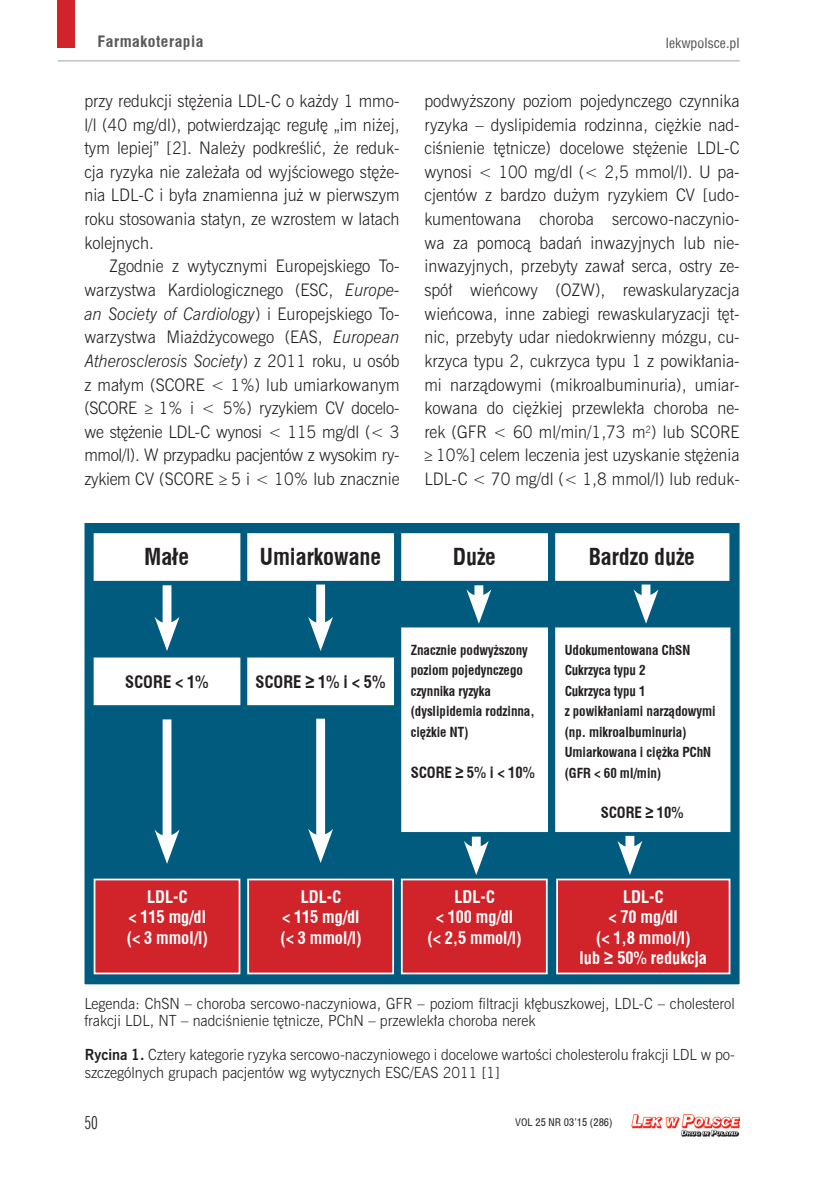
<style>
.page{position:relative;width:839px;height:1186px;background:#fff}
.page>*{position:absolute;margin:0;border:0;box-sizing:border-box;transform-origin:0 0}
.t1{font:700 23.45px "Switzerland Condpl";letter-spacing:-.01em;color:#231f20;scale:.95 1}
.t2{font:700 17.32px/20.5px "Switzerland Condpl";letter-spacing:-.01em;color:#fff;text-align:center;scale:.95 1}
.t3{font:700 17.32px "Switzerland Condpl";letter-spacing:-.01em;color:#231f20;scale:.95 1}
.t4{font:15.75px/23.6px "News Goth Lt PL";color:#231f20;text-align:justify;scale:.95 1}
.t5{font:700 15.75px "Switzerland Condpl";letter-spacing:.025em;color:#57585a}
.t6{font:15.75px "News Goth X Cn PL";color:#231f20}
.t7{font:700 15.58px "Switzerland Condpl";letter-spacing:-.01em;color:#231f20;scale:.95 1}
.t8{font:14px/17.5px "News Goth Lt PL";color:#231f20;scale:.95 1}
.t9{font:14px "Switzerland Condpl";color:#57585a}
.t10{font:700 13.83px/20.5px "Switzerland Condpl";letter-spacing:-.01em;color:#231f20;scale:.95 1}
.t11{font:10.5px "Switzerland Condpl";color:#231f20}
.s1{font-style:italic}
.s2{font-family:"Arial"}
.s3{font-family:"News Goth PL";font-weight:700}
</style>
<div class="page">
<img style="left:631px;top:1114px;width:108px;height:22px">
<div style="left:58px;top:0;width:17px;height:48px;background:#d1232a"></div>
<hr style="left:58px;top:60px;width:681px;height:2px;background:#c7c8ca">
<div style="left:84px;top:522px;width:656px;height:463px;background:#005b7f"></div>
<div style="left:83px;top:521px;width:658px;height:465px;border:2px solid #fff"></div>
<div style="left:94px;top:534px;width:145px;height:46px;background:#fff"></div>
<div style="left:94px;top:533px;width:146px;height:48px;border:2px solid #fff"></div>
<div style="left:248px;top:534px;width:145px;height:46px;background:#fff"></div>
<div style="left:247px;top:533px;width:147px;height:48px;border:2px solid #fff"></div>
<div style="left:402px;top:534px;width:145px;height:46px;background:#fff"></div>
<div style="left:401px;top:533px;width:147px;height:48px;border:2px solid #fff"></div>
<div style="left:556px;top:534px;width:172px;height:46px;background:#fff"></div>
<div style="left:555px;top:533px;width:174px;height:48px;border:2px solid #fff"></div>
<div style="left:94px;top:658px;width:145px;height:46px;background:#fff"></div>
<div style="left:94px;top:657px;width:146px;height:48px;border:2px solid #fff"></div>
<div style="left:248px;top:658px;width:145px;height:46px;background:#fff"></div>
<div style="left:247px;top:657px;width:147px;height:48px;border:2px solid #fff"></div>
<div style="left:402px;top:628px;width:145px;height:203px;background:#fff"></div>
<div style="left:401px;top:627px;width:147px;height:205px;border:2px solid #fff"></div>
<div style="left:556px;top:628px;width:173px;height:203px;background:#fff"></div>
<div style="left:555px;top:627px;width:175px;height:205px;border:2px solid #fff"></div>
<div style="left:94px;top:879px;width:145px;height:94px;background:#d1232a"></div>
<div style="left:94px;top:878px;width:146px;height:96px;border:2px solid #fff"></div>
<div style="left:248px;top:879px;width:145px;height:94px;background:#d1232a"></div>
<div style="left:247px;top:878px;width:147px;height:96px;border:2px solid #fff"></div>
<div style="left:402px;top:879px;width:144px;height:94px;background:#d1232a"></div>
<div style="left:401px;top:878px;width:146px;height:96px;border:2px solid #fff"></div>
<div style="left:557px;top:879px;width:172px;height:94px;background:#d1232a"></div>
<div style="left:556px;top:878px;width:174px;height:96px;border:2px solid #fff"></div>
<div style="left:162px;top:585px;width:9px;height:46px;background:#fff"></div>
<svg style="left:154px;top:616px;width:25px;height:35px"></svg>
<div style="left:316px;top:584px;width:9px;height:47px;background:#fff"></div>
<svg style="left:308px;top:617px;width:25px;height:34px"></svg>
<div style="left:474px;top:585px;width:9px;height:19px;background:#fff"></div>
<svg style="left:466px;top:589px;width:25px;height:34px"></svg>
<div style="left:641px;top:584px;width:9px;height:20px;background:#fff"></div>
<svg style="left:633px;top:589px;width:25px;height:34px"></svg>
<div style="left:472px;top:836px;width:8px;height:19px;background:#fff"></div>
<svg style="left:464px;top:840px;width:24px;height:35px"></svg>
<div style="left:625px;top:836px;width:9px;height:19px;background:#fff"></div>
<svg style="left:617px;top:840px;width:25px;height:35px"></svg>
<div style="left:162px;top:719px;width:9px;height:125px;background:#fff"></div>
<svg style="left:154px;top:829px;width:25px;height:35px"></svg>
<div style="left:316px;top:718px;width:9px;height:125px;background:#fff"></div>
<svg style="left:308px;top:828px;width:25px;height:35px"></svg>
<p class="t5" style="left:98px;top:35px;width:108px">Farmakoterapia</p>
<p class="t9" style="left:665px;top:37px;width:75px">lekwpolsce.pl</p>
<p class="t4" style="left:84px;top:90px;width:333px">przy redukcji stężenia LDL-C o każdy 1 mmo&shy;l/l (40 mg/dl), potwierdzając regułę „im niżej, tym lepiej” [2]. Należy podkreślić, że reduk&shy;cja ryzyka nie zależała od wyjściowego stęże&shy;nia LDL-C i była znamienna już w pierwszym roku stosowania statyn, ze wzrostem w latach kolejnych.</p>
<p class="t4" style="left:84px;top:256px;width:333px;text-indent:25px">Zgodnie z wytycznymi Europejskiego To&shy;warzystwa Kardiologicznego (ESC, <span class="s1">Europe&shy;an Society of Cardiology</span>) i Europejskiego To&shy;warzystwa Miażdżycowego (EAS, <span class="s1">European Atherosclerosis Society</span>) z 2011 roku, u osób z małym (SCORE &lt; 1%) lub umiarkowanym (SCORE</p>
<p class="t4" style="left:84px;top:397px;width:333px;text-indent:74px">1% i &lt; 5%) ryzykiem CV docelo&shy;we stężenie LDL-C wynosi &lt; 115 mg/dl (&lt; 3 mmol/l). W przypadku pacjentów z wysokim ry&shy;zykiem CV (SCORE 5 i &lt; 10% lub znacznie</p>
<p class="t4" style="left:424px;top:90px;width:333px;text-align:right">podwyższony poziom pojedynczego czynnika ryzyka – dyslipidemia rodzinna, ciężkie nad&shy;ciśnienie tętnicze) docelowe stężenie LDL-C wynosi &lt; 100 mg/dl (&lt; 2,5 mmol/l). U pa&shy;cjentów z bardzo dużym ryzykiem CV [udo&shy;kumentowana choroba sercowo-naczynio&shy;wa za pomocą badań inwazyjnych lub nie&shy;inwazyjnych, przebyty zawał serca, ostry ze&shy;spół wieńcowy (OZW), rewaskularyzacja wieńcowa, inne zabiegi rewaskularyzacji tęt&shy;nic, przebyty udar niedokrwienny mózgu, cu&shy;krzyca typu 2, cukrzyca typu 1 z powikłania&shy;mi narządowymi (mikroalbuminuria), umiar&shy;kowana do ciężkiej przewlekła choroba ne&shy;rek (GFR &lt; 60 ml/min/1,73 m<sup>2</sup>) lub SCORE 10%] celem leczenia jest uzyskanie stężenia LDL-C &lt; 70 mg/dl (&lt; 1,8 mmol/l) lub reduk-</p>
<h1 class="t1" style="left:144px;top:547px;width:49px">Małe</h1>
<h1 class="t1" style="left:260px;top:547px;width:130px">Umiarkowane</h1>
<h1 class="t1" style="left:452px;top:547px;width:47px">Duże</h1>
<h1 class="t1" style="left:588px;top:547px;width:114px">Bardzo duże</h1>
<p class="t3" style="left:125px;top:674px;width:89px">SCORE &lt; 1%</p>
<p class="t3" style="left:255px;top:674px;width:138px">SCORE <span class="s2">≥</span> 1% i &lt; 5%</p>
<p class="t10" style="left:410px;top:640px;width:132px">Znacznie podwyższony poziom pojedynczego czynnika ryzyka (dyslipidemia rodzinna, ciężkie NT)</p>
<p class="t7" style="left:410px;top:765px;width:132px">SCORE <span class="s2">≥</span> 5% i &lt; 10%</p>
<p class="t10" style="left:564px;top:640px;width:161px">Udokumentowana ChSN<br>Cukrzyca typu 2<br>Cukrzyca typu 1<br>z powikłaniami narządowymi (np. mikroalbuminuria)<br>Umiarkowana i ciężka PChN (GFR &lt; 60 ml/min)</p>
<p class="t7" style="left:600px;top:806px;width:89px">SCORE <span class="s2">≥</span> 10%</p>
<p class="t2" style="left:127px;top:887px;width:87px">LDL-C<br>&lt; 115 mg/dl (&lt; 3 mmol/l)</p>
<p class="t2" style="left:280px;top:887px;width:87px">LDL-C<br>&lt; 115 mg/dl (&lt; 3 mmol/l)</p>
<p class="t2" style="left:427px;top:887px;width:101px">LDL-C<br>&lt; 100 mg/dl (&lt; 2,5 mmol/l)</p>
<p class="t2" style="left:579px;top:887px;width:135px">LDL-C<br>&lt; 70 mg/dl<br>(&lt; 1,8 mmol/l)<br>lub <span class="s2">≥</span> 50% redukcja</p>
<p class="t8" style="left:84px;top:995px;width:686px">Legenda: ChSN – choroba sercowo-naczyniowa, GFR – poziom filtracji kłębuszkowej, LDL-C – cholesterol frakcji LDL, NT – nadciśnienie tętnicze, PChN – przewlekła choroba nerek</p>
<p class="t8" style="left:85px;top:1047px;width:686px"><span class="s3">Rycina 1.</span> Cztery kategorie ryzyka sercowo-naczyniowego i docelowe wartości cholesterolu frakcji LDL w po&shy;szczególnych grupach pacjentów wg wytycznych ESC/EAS 2011 [1]</p>
<p class="t6" style="left:84px;top:1116px;width:15px">50</p>
<p class="t11" style="left:515px;top:1118px;width:99px">VOL 25 NR 03’15 (286)</p>
</div>
